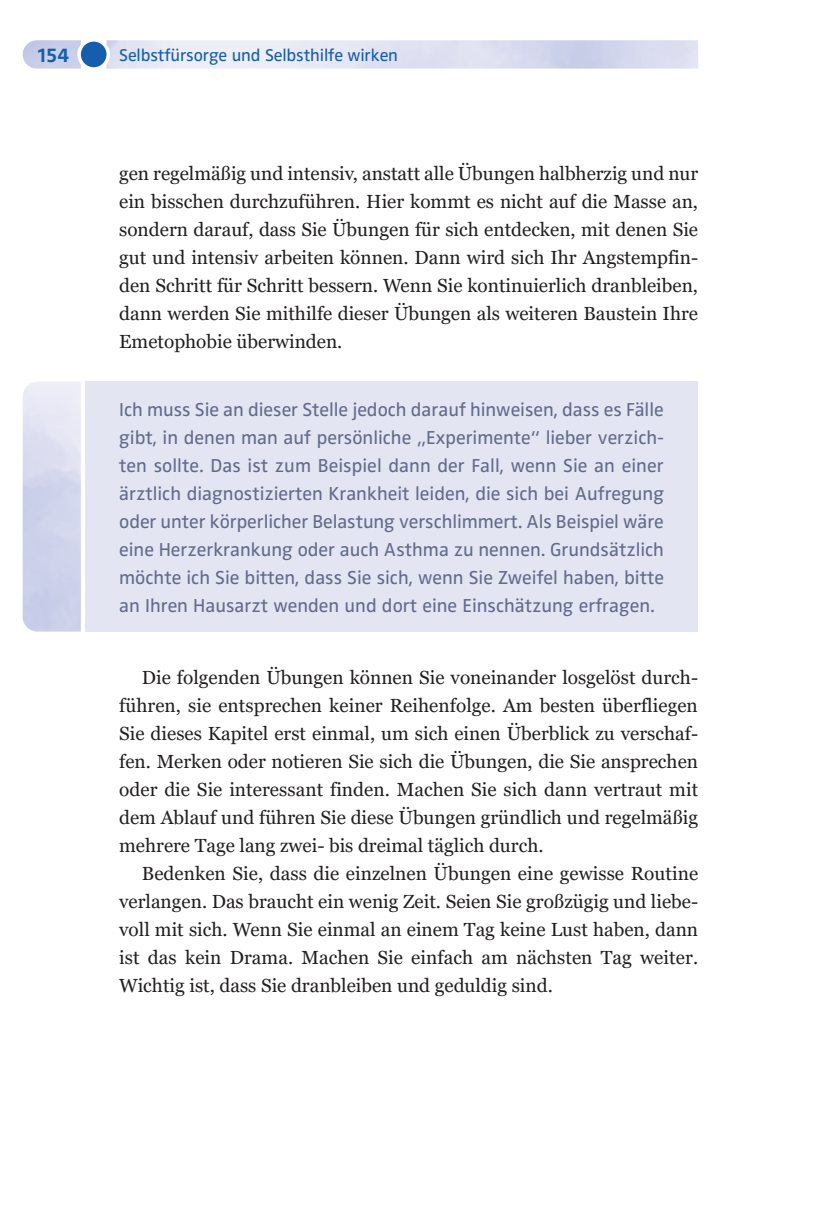
<style>
.page{position:relative;width:823px;height:1219px;background:#fff}
.page>*{position:absolute;margin:0;border:0;box-sizing:border-box;transform-origin:0 0}
.t1{font:700 20.8px "Zwo Pro";color:#145ead}
.Kasten_Grundtext{font:19.4px/28px "Zwo Pro";color:#636b8b;text-align:justify}
.Grundtext{font:19px/28px "Georgia Pro";color:#231f20;text-align:justify}
.t2{font:17.6px "Zwo Pro";letter-spacing:-.005em;color:#145ead}
</style>
<div class="page">
<div style="left:85px;top:382px;width:612px;height:250px;background:#e3e5f3"></div>
<img style="left:23px;top:40px;width:674px;height:29px">
<div style="left:81px;top:42px;width:25px;height:25px;background:#145ead;border-radius:50%"></div>
<p class="t1" style="left:38px;top:42px;width:33px">154</p>
<p class="t2" style="left:119px;top:45px;width:280px">Selbstfürsorge und Selbsthilfe wirken</p>
<p class="Grundtext" style="left:119px;top:160px;width:580px">gen regelmäßig und intensiv, anstatt alle Übungen halbherzig und nur ein bisschen durchzuführen. Hier kommt es nicht auf die Masse an, sondern darauf, dass Sie Übungen für sich entdecken, mit denen Sie gut und intensiv arbeiten können. Dann wird sich Ihr Angstempfin&shy;den Schritt für Schritt bessern. Wenn Sie kontinuierlich dranbleiben, dann werden Sie mithilfe dieser Übungen als weiteren Baustein Ihre Emetophobie überwinden.</p>
<p class="Kasten_Grundtext" style="left:119px;top:396px;width:546px">Ich muss Sie an dieser Stelle jedoch darauf hinweisen, dass es Fälle gibt, in denen man auf persönliche „Experimente“ lieber verzich&shy;ten sollte. Das ist zum Beispiel dann der Fall, wenn Sie an einer ärztlich diagnostizierten Krankheit leiden, die sich bei Aufregung oder unter körperlicher Belastung verschlimmert. Als Beispiel wäre eine Herzerkrankung oder auch Asthma zu nennen. Grundsätzlich möchte ich Sie bitten, dass Sie sich, wenn Sie Zweifel haben, bitte an Ihren Hausarzt wenden und dort eine Einschätzung erfragen.</p>
<p class="Grundtext" style="left:119px;top:664px;width:580px;text-indent:23px">Die folgenden Übungen können Sie voneinander losgelöst durch&shy;führen, sie entsprechen keiner Reihenfolge. Am besten überfliegen Sie dieses Kapitel erst einmal, um sich einen Überblick zu verschaf&shy;fen. Merken oder notieren Sie sich die Übungen, die Sie ansprechen oder die Sie interessant finden. Machen Sie sich dann vertraut mit dem Ablauf und führen Sie diese Übungen gründlich und regelmäßig mehrere Tage lang zwei- bis dreimal täglich durch.</p>
<p class="Grundtext" style="left:119px;top:860px;width:580px;text-indent:23px">Bedenken Sie, dass die einzelnen Übungen eine gewisse Routine verlangen. Das braucht ein wenig Zeit. Seien Sie großzügig und liebe&shy;voll mit sich. Wenn Sie einmal an einem Tag keine Lust haben, dann ist das kein Drama. Machen Sie einfach am nächsten Tag weiter.<br>Wichtig ist, dass Sie dranbleiben und geduldig sind.</p>
</div>
